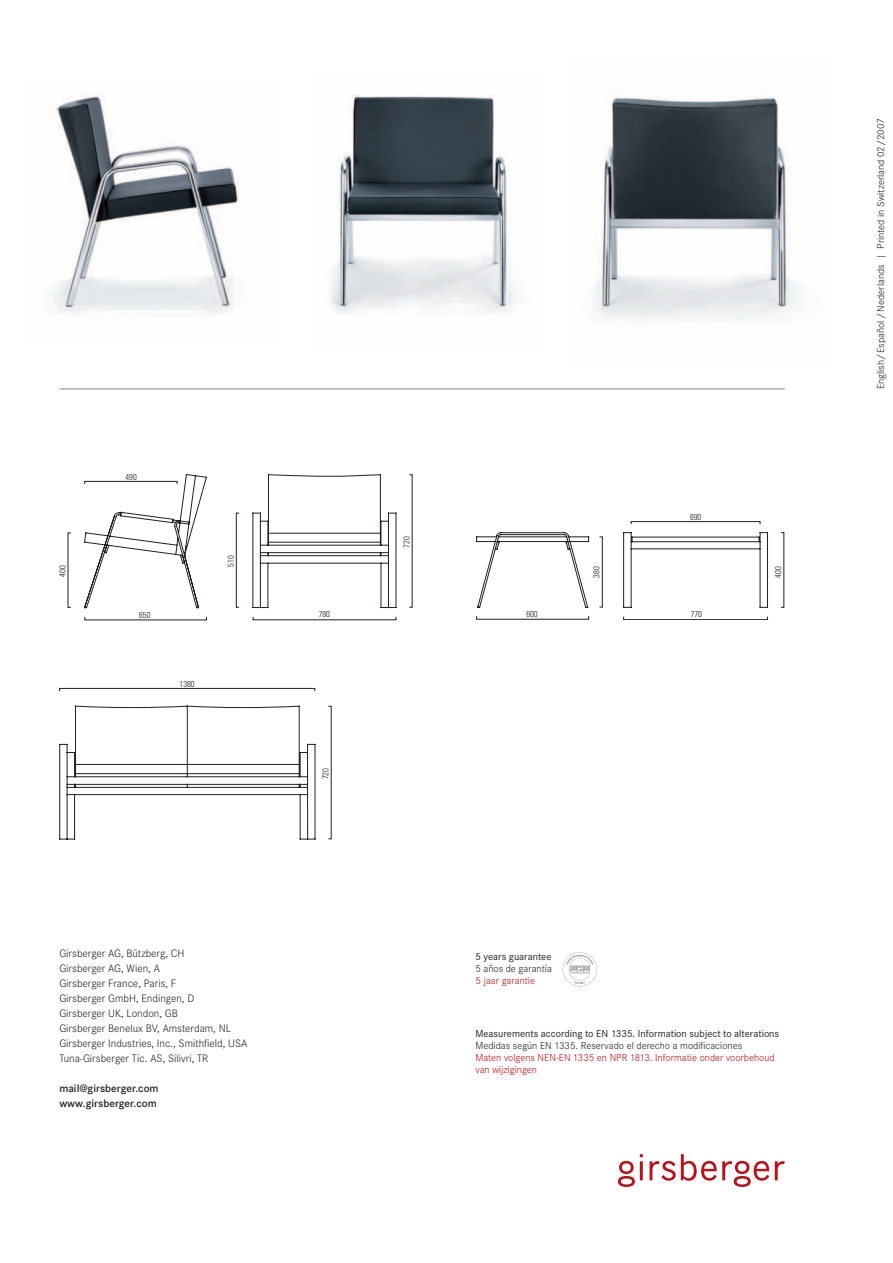
<style>
.page{position:relative;width:893px;height:1263px;background:#fff}
.page>*{position:absolute;margin:0;border:0;box-sizing:border-box;transform-origin:0 0}
.t1{font:300 11.25px/15px "Corporate S";color:#231f20}
.t2{font:600 11.25px/15px "Corporate S";color:#231f20}
.t3{font:300 10.5px "Corporate S";color:#231f20}
.t4{font:300 10.5px/12px "Corporate S";color:#bb1018}
.t5{font:10.5px "Corporate S";color:#231f20}
.t6{font:300 condensed 8.55px "Univers";color:#231f20}
</style>
<div class="page">
<svg style="left:563px;top:952px;width:34px;height:34px"></svg>
<hr style="left:59px;top:389px;width:725px;height:1px;background:#808285">
<svg style="left:618px;top:1154px;width:166px;height:33px"></svg>
<svg style="left:252px;top:474px;width:144px;height:134px"></svg>
<div style="left:236px;top:513px;width:3px;height:95px;border:1px solid #231f20"></div>
<svg style="left:84px;top:474px;width:123px;height:134px"></svg>
<div style="left:84px;top:481px;width:93px;height:3px;border:1px solid #231f20"></div>
<svg style="left:476px;top:533px;width:113px;height:75px"></svg>
<div style="left:476px;top:616px;width:113px;height:4px;border:1px solid #231f20"></div>
<hr style="left:632px;top:537px;width:127px;height:1px;background:#231f20">
<hr style="left:623px;top:533px;width:1px;height:74px;background:#231f20">
<hr style="left:631px;top:533px;width:1px;height:74px;background:#231f20">
<svg style="left:758px;top:532px;width:9px;height:10px"></svg>
<hr style="left:631px;top:549px;width:129px;height:1px;background:#231f20">
<hr style="left:631px;top:541px;width:129px;height:1px;background:#231f20">
<svg style="left:623px;top:532px;width:9px;height:10px"></svg>
<hr style="left:759px;top:533px;width:1px;height:74px;background:#231f20">
<hr style="left:767px;top:533px;width:1px;height:74px;background:#231f20">
<div style="left:623px;top:616px;width:144px;height:4px;border:1px solid #231f20"></div>
<div style="left:630px;top:521px;width:130px;height:4px;border:1px solid #231f20"></div>
<img style="left:593px;top:95px;width:204px;height:226px">
<img style="left:331px;top:94px;width:185px;height:220px">
<img style="left:53px;top:94px;width:191px;height:221px">
<svg style="left:59px;top:706px;width:256px;height:133px"></svg>
<div style="left:59px;top:688px;width:256px;height:3px;border:1px solid #231f20"></div>
<p class="t6" style="left:57px;top:577px;width:13px;rotate:-90deg">400</p>
<p class="t6" style="left:125px;top:471px;width:13px">490</p>
<p class="t6" style="left:139px;top:609px;width:13px">650</p>
<p class="t6" style="left:180px;top:678px;width:17px">1380</p>
<p class="t6" style="left:226px;top:567px;width:13px;rotate:-90deg">510</p>
<p class="t1" style="left:59px;top:946px;width:189px">Girsberger AG, Bützberg, CH<br>Girsberger AG, Wien, A<br>Girsberger France, Paris, F<br>Girsberger GmbH, Endingen, D<br>Girsberger UK, London, GB<br>Girsberger Benelux BV, Amsterdam, NL<br>Girsberger Industries, Inc., Smithfield, USA<br>Tuna-Girsberger Tic. AS, Silivri, TR</p>
<p class="t2" style="left:59px;top:1081px;width:101px">mail@girsberger.com www.girsberger.com</p>
<p class="t6" style="left:319px;top:609px;width:13px">780</p>
<p class="t6" style="left:320px;top:779px;width:13px;rotate:-90deg">720</p>
<p class="t6" style="left:401px;top:548px;width:13px;rotate:-90deg">720</p>
<p class="t6" style="left:526px;top:609px;width:13px">600</p>
<p class="t6" style="left:690px;top:512px;width:13px">690</p>
<p class="t6" style="left:591px;top:578px;width:13px;rotate:-90deg">380</p>
<p class="t6" style="left:773px;top:578px;width:13px;rotate:-90deg">400</p>
<p class="t6" style="left:690px;top:609px;width:13px">770</p>
<p class="t5" style="left:475px;top:953px;width:77px">5 years guarantee</p>
<p class="t3" style="left:475px;top:965px;width:78px">5 años de garantía</p>
<p class="t4" style="left:475px;top:976px;width:61px">5 jaar garantie</p>
<p class="t5" style="left:475px;top:1030px;width:305px">Measurements according to EN 1335. Information subject to alterations</p>
<p class="t3" style="left:475px;top:1042px;width:268px">Medidas según EN 1335. Reservado el derecho a modificaciones</p>
<p class="t4" style="left:475px;top:1053px;width:300px">Maten volgens NEN-EN 1335 en NPR 1813. Informatie onder voorbehoud van wijzigingen</p>
<p class="t3" style="left:876px;top:389px;width:272px;rotate:-90deg">English/ Español / Nederlands | Printed in Switzerland 02/2007</p>
</div>
